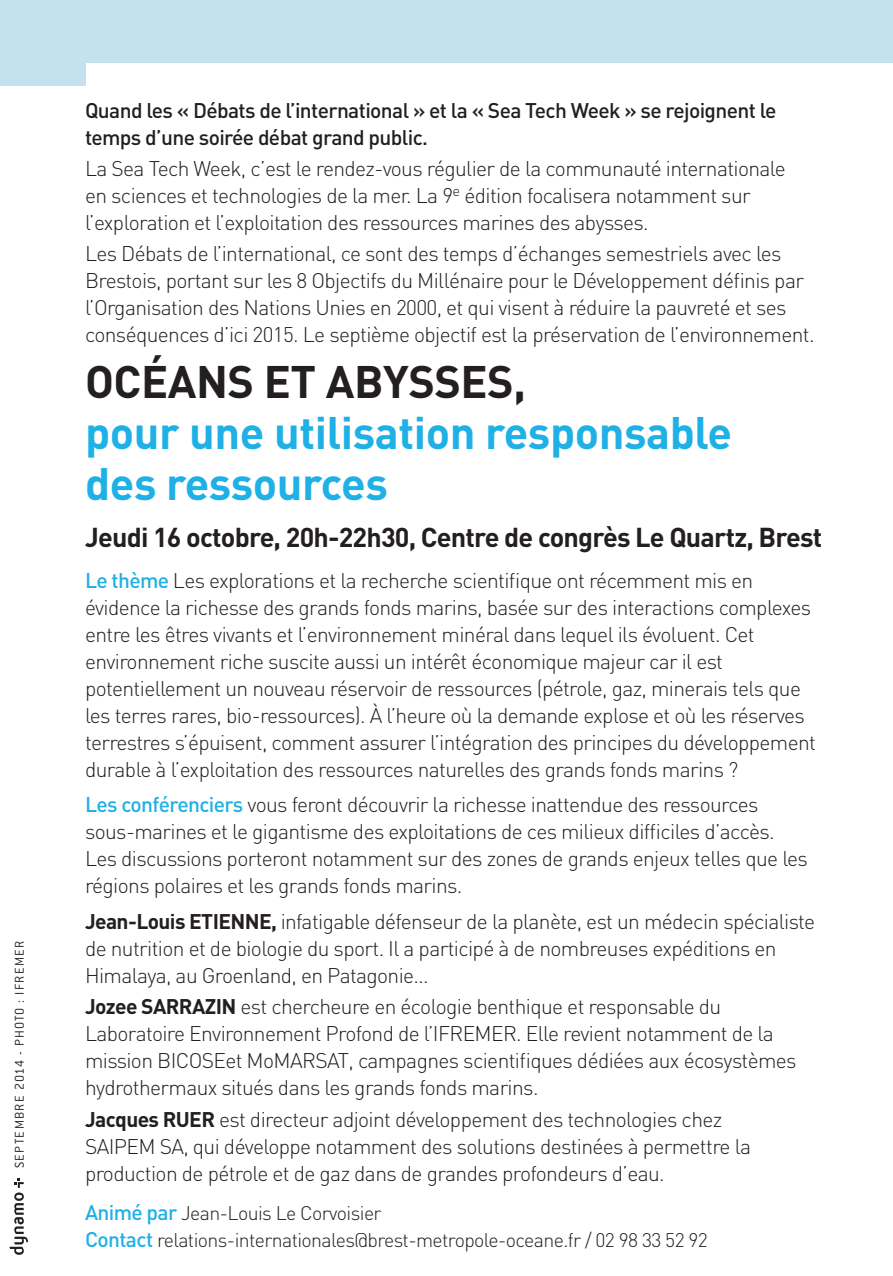
<style>
.page{position:relative;width:893px;height:1276px;background:#fff}
.page>*{position:absolute;margin:0;border:0;box-sizing:border-box;transform-origin:0 0}
.t1{font:700 45px/51px "DIN";letter-spacing:-.01em;color:#1fb0e6}
.t2{font:700 45px "DIN";letter-spacing:-.01em;color:#231f20}
.t3{font:700 27px "DIN";letter-spacing:-.03em;color:#231f20}
.t4{font:300 21px/27px "DIN";letter-spacing:-.03em;color:#231f20}
.t5{font:500 21px/27px "DIN";letter-spacing:-.03em;color:#231f20}
.t6{font:300 19.5px/27px "DIN";letter-spacing:-.03em;color:#231f20}
.t7{font:300 13.8px "Conduit ITC";letter-spacing:.1em;color:#231f20}
.s1{font-weight:500;color:#1fb0e6}
.s2{font-weight:700}
.s3{font-weight:500;font-size:21px;color:#1fb0e6}
</style>
<div class="page">
<div style="left:0;top:0;width:893px;height:62px;background:#c3e1ee"></div>
<div style="left:0;top:0;width:85px;height:85px;background:#c3e1ee"></div>
<svg style="left:9px;top:1178px;width:19px;height:76px"></svg>
<p class="t7" style="left:12px;top:1168px;width:227px;rotate:-90deg">septembre 2014 - PHOTO : IFREMER</p>
<p class="t5" style="left:85px;top:96px;width:693px">Quand les « Débats de l’international » et la « Sea Tech Week » se rejoignent le temps d’une soirée débat grand public.</p>
<p class="t4" style="left:85px;top:155px;width:702px">La Sea Tech Week, c’est le rendez-vous régulier de la communauté internationale en sciences et technologies de la mer. La 9<sup>e</sup> édition focalisera notamment sur l’exploration et l’exploitation des ressources marines des abysses.</p>
<p class="t4" style="left:85px;top:240px;width:731px">Les Débats de l’international, ce sont des temps d’échanges semestriels avec les Brestois, portant sur les 8 Objectifs du Millénaire pour le Développement définis par l’Organisation des Nations Unies en 2000, et qui visent à réduire la pauvreté et ses conséquences d’ici 2015. Le septième objectif est la préservation de l’environnement.</p>
<h1 class="t2" style="left:85px;top:352px;width:442px">OCÉANS ET ABYSSES,</h1>
<h1 class="t1" style="left:85px;top:405px;width:649px">pour une utilisation responsable des ressources</h1>
<p class="t3" style="left:85px;top:519px;width:739px">Jeudi 16 octobre, 20h-22h30, Centre de congrès Le Quartz, Brest</p>
<p class="t4" style="left:85px;top:566px;width:732px"><span class="s1">Le thème</span> Les explorations et la recherche scientifique ont récemment mis en évidence la richesse des grands fonds marins, basée sur des interactions complexes entre les êtres vivants et l’environnement minéral dans lequel ils évoluent. Cet environnement riche suscite aussi un intérêt économique majeur car il est potentiellement un nouveau réservoir de ressources (pétrole, gaz, minerais tels que les terres rares, bio-ressources). À l’heure où la demande explose et où les réserves terrestres s’épuisent, comment assurer l’intégration des principes du développement durable à l’exploitation des ressources naturelles des grands fonds marins ?</p>
<p class="t4" style="left:85px;top:791px;width:724px"><span class="s1">Les conférenciers</span> vous feront découvrir la richesse inattendue des ressources sous-marines et le gigantisme des exploitations de ces milieux difficiles d’accès.<br>Les discussions porteront notamment sur des zones de grands enjeux telles que les régions polaires et les grands fonds marins.</p>
<p class="t4" style="left:85px;top:907px;width:732px"><span class="s2">Jean-Louis ETIENNE,</span> infatigable défenseur de la planète, est un médecin spécialiste de nutrition et de biologie du sport. Il a participé à de nombreuses expéditions en<br>Himalaya, au Groenland, en Patagonie…</p>
<p class="t4" style="left:85px;top:993px;width:713px"><span class="s2">Jozee SARRAZIN</span> est chercheure en écologie benthique et responsable du Laboratoire Environnement Profond de l’IFREMER. Elle revient notamment de la mission BICOSEet MoMARSAT, campagnes scientifiques dédiées aux écosystèmes hydrothermaux situés dans les grands fonds marins.</p>
<p class="t4" style="left:85px;top:1105px;width:667px"><span class="s2">Jacques RUER</span> est directeur adjoint développement des technologies chez<br>SAIPEM SA, qui développe notamment des solutions destinées à permettre la production de pétrole et de gaz dans de grandes profondeurs d’eau.</p>
<p class="t6" style="left:85px;top:1199px;width:624px"><span class="s3">Animé par</span> Jean-Louis Le Corvoisier<br><span class="s3">Contact</span> relations-internationales@brest-metropole-oceane.fr / 02 98 33 52 92</p>
</div>
